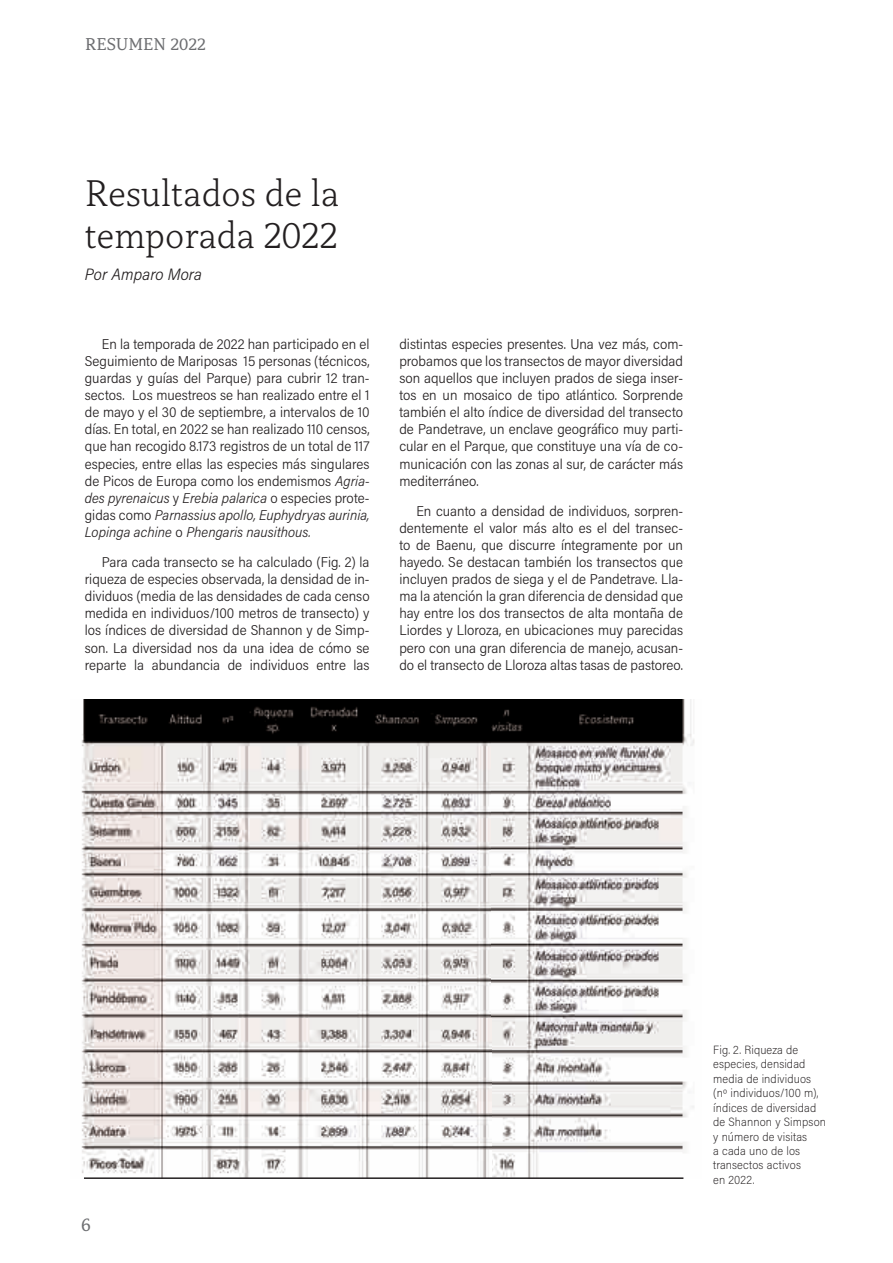
<style>
.page{position:relative;width:893px;height:1263px;background:#fff}
.page>*{position:absolute;margin:0;border:0;box-sizing:border-box;transform-origin:0 0}
.t1{font:300 39px/42px "Capitolina";color:#231f20}
.t2{font:19.5px "Capitolina";color:#6c6d70}
.t3{font:18px "Capitolina";color:#6c6d70}
.t4{font:italic 300 16.5px "Acumin Pro Semi Cond";letter-spacing:.005em;color:#231f20}
.t5{font:300 14.25px/17.1px "Acumin Pro Semi Cond";color:#231f20;text-align:justify}
.t6{font:200 12px/14.4px "Acumin Pro Semi Cond";letter-spacing:.01em;color:#231f20}
.s1{font-style:italic}
</style>
<div class="page">
<img style="left:81px;top:699px;width:614px;height:479px">
<hr style="left:84px;top:1177px;width:599px;height:1px;background:#231f20">
<p class="t3" style="left:85px;top:34px;width:122px">RESUMEN 2022</p>
<h1 class="t1" style="left:85px;top:172px;width:256px">Resultados de la temporada 2022</h1>
<p class="t4" style="left:85px;top:263px;width:119px">Por Amparo Mora</p>
<p class="t5" style="left:85px;top:334px;width:286px;text-indent:17px">En la temporada de 2022 han participado en el Seguimiento de Mariposas 15 personas (técnicos, guardas y guías del Parque) para cubrir 12 tran&shy;sectos. Los muestreos se han realizado entre el 1 de mayo y el 30 de septiembre, a intervalos de 10 días. En total, en 2022 se han realizado 110 censos, que han recogido 8.173 registros de un total de 117 especies, entre ellas las especies más singulares de Picos de Europa como los endemismos <span class="s1">Agria&shy;des pyrenaicus</span> y <span class="s1">Erebia palarica</span> o especies prote&shy;gidas como <span class="s1">Parnassius apollo, Euphydryas aurinia, Lopinga achine</span> o <span class="s1">Phengaris nausithous.</span></p>
<p class="t5" style="left:85px;top:553px;width:286px;text-indent:17px">Para cada transecto se ha calculado (Fig. 2) la riqueza de especies observada, la densidad de in&shy;dividuos (media de las densidades de cada censo medida en individuos/100 metros de transecto) y los índices de diversidad de Shannon y de Simp&shy;son. La diversidad nos da una idea de cómo se reparte la abundancia de individuos entre las</p>
<p class="t5" style="left:399px;top:334px;width:285px">distintas especies presentes. Una vez más, com&shy;probamos que los transectos de mayor diversidad son aquellos que incluyen prados de siega inser&shy;tos en un mosaico de tipo atlántico. Sorprende también el alto índice de diversidad del transecto de Pandetrave, un enclave geográfico muy parti&shy;cular en el Parque, que constituye una vía de co&shy;municación con las zonas al sur, de carácter más mediterráneo.</p>
<p class="t5" style="left:399px;top:501px;width:285px;text-indent:17px">En cuanto a densidad de individuos, sorpren&shy;dentemente el valor más alto es el del transec&shy;to de Baenu, que discurre íntegramente por un hayedo. Se destacan también los transectos que incluyen prados de siega y el de Pandetrave. Lla&shy;ma la atención la gran diferencia de densidad que hay entre los dos transectos de alta montaña de Liordes y Lloroza, en ubicaciones muy parecidas pero con una gran diferencia de manejo, acusan&shy;do el transecto de Lloroza altas tasas de pastoreo.</p>
<h2 class="t2" style="left:81px;top:1212px;width:11px">6</h2>
<p class="t6" style="left:713px;top:1042px;width:114px">Fig. 2. Riqueza de especies, densidad media de individuos (nº individuos/100 m), índices de diversidad de Shannon y Simpson y número de visitas<br>a cada uno de los transectos activos<br>en 2022.</p>
</div>
